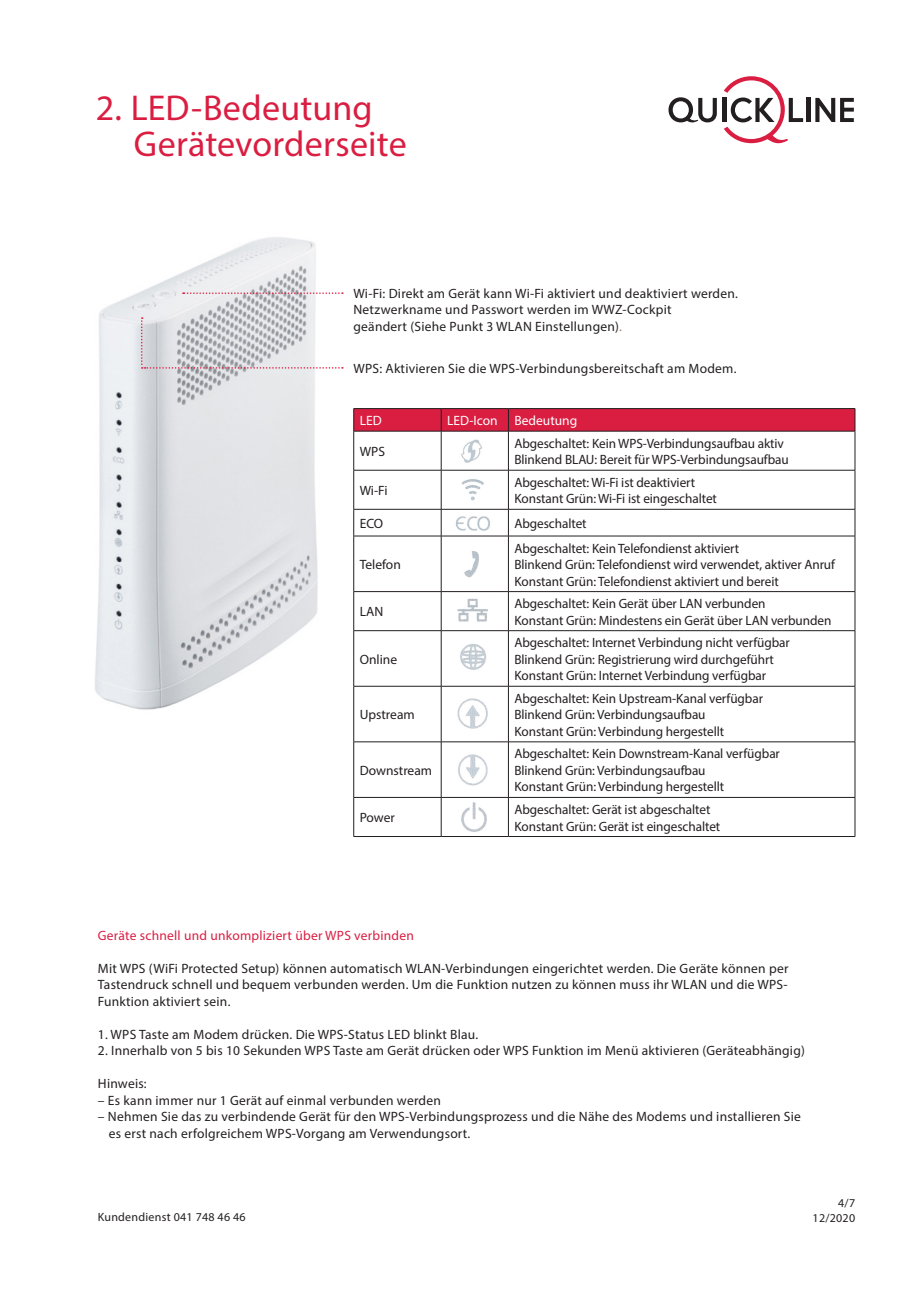
<style>
.page{position:relative;width:919px;height:1289px;background:#fff}
.page>*{position:absolute;margin:0;border:0;box-sizing:border-box;transform-origin:0 0}
.t1{font:36px/36px "Myriad Pro";letter-spacing:.005em;color:#da1e42}
.t2{font:13.5px/16.5px "Myriad Pro";letter-spacing:-.005em;color:#231f20}
.t3{font:13.5px/16.5px "Myriad Pro";letter-spacing:.015em;color:#231f20}
.t4{font:13.5px "Myriad Pro";letter-spacing:.015em;color:#da1e42}
.t5{font:13.5px "Myriad Pro";color:#fff}
.t6{font:12px "Myriad Pro";letter-spacing:.02em;color:#231f20}
.s1{color:#9c836f}
</style>
<div class="page">
<hr style="left:806px;top:98px;width:4px;height:24px;background:#231f20">
<svg style="left:815px;top:98px;width:38px;height:24px"></svg>
<svg style="left:668px;top:97px;width:48px;height:25px"></svg>
<hr style="left:722px;top:98px;width:4px;height:24px;background:#231f20">
<svg style="left:723px;top:76px;width:80px;height:67px"></svg>
<img style="left:95px;top:237px;width:232px;height:473px">
<svg style="left:183px;top:292px;width:160px;height:2px"></svg>
<svg style="left:141px;top:317px;width:202px;height:51px;background:#d6d6d9"></svg>
<svg style="left:353px;top:408px;width:502px;height:23px;background:#ce1e40"></svg>
<hr style="left:353px;top:431px;width:88px;height:1px;background:#231f20">
<hr style="left:353px;top:431px;width:1px;height:39px;background:#231f20">
<hr style="left:441px;top:431px;width:67px;height:1px;background:#231f20">
<hr style="left:441px;top:431px;width:1px;height:39px;background:#231f20">
<hr style="left:508px;top:431px;width:347px;height:1px;background:#231f20">
<hr style="left:508px;top:431px;width:1px;height:39px;background:#231f20">
<hr style="left:854px;top:431px;width:1px;height:39px;background:#231f20">
<hr style="left:353px;top:470px;width:88px;height:1px;background:#231f20">
<hr style="left:353px;top:470px;width:1px;height:39px;background:#231f20">
<hr style="left:441px;top:470px;width:67px;height:1px;background:#231f20">
<hr style="left:441px;top:470px;width:1px;height:39px;background:#231f20">
<hr style="left:508px;top:470px;width:347px;height:1px;background:#231f20">
<hr style="left:508px;top:470px;width:1px;height:39px;background:#231f20">
<hr style="left:854px;top:470px;width:1px;height:39px;background:#231f20">
<hr style="left:353px;top:509px;width:88px;height:1px;background:#231f20">
<svg style="left:353px;top:509px;width:1px;height:26px"></svg>
<hr style="left:441px;top:509px;width:67px;height:1px;background:#231f20">
<svg style="left:441px;top:509px;width:1px;height:26px"></svg>
<hr style="left:508px;top:509px;width:347px;height:1px;background:#231f20">
<svg style="left:508px;top:509px;width:1px;height:26px"></svg>
<svg style="left:854px;top:509px;width:1px;height:26px"></svg>
<hr style="left:353px;top:535px;width:88px;height:1px;background:#231f20">
<hr style="left:353px;top:536px;width:1px;height:55px;background:#231f20">
<hr style="left:441px;top:535px;width:67px;height:1px;background:#231f20">
<hr style="left:441px;top:536px;width:1px;height:55px;background:#231f20">
<hr style="left:508px;top:535px;width:347px;height:1px;background:#231f20">
<hr style="left:508px;top:536px;width:1px;height:55px;background:#231f20">
<hr style="left:854px;top:536px;width:1px;height:55px;background:#231f20">
<hr style="left:353px;top:591px;width:88px;height:1px;background:#231f20">
<hr style="left:353px;top:591px;width:1px;height:39px;background:#231f20">
<hr style="left:441px;top:591px;width:67px;height:1px;background:#231f20">
<hr style="left:441px;top:591px;width:1px;height:39px;background:#231f20">
<hr style="left:508px;top:591px;width:347px;height:1px;background:#231f20">
<hr style="left:508px;top:591px;width:1px;height:39px;background:#231f20">
<hr style="left:854px;top:591px;width:1px;height:39px;background:#231f20">
<hr style="left:353px;top:630px;width:88px;height:1px;background:#231f20">
<hr style="left:353px;top:631px;width:1px;height:55px;background:#231f20">
<hr style="left:441px;top:630px;width:67px;height:1px;background:#231f20">
<hr style="left:441px;top:631px;width:1px;height:55px;background:#231f20">
<hr style="left:508px;top:630px;width:347px;height:1px;background:#231f20">
<hr style="left:508px;top:631px;width:1px;height:55px;background:#231f20">
<hr style="left:854px;top:631px;width:1px;height:55px;background:#231f20">
<hr style="left:353px;top:686px;width:88px;height:1px;background:#231f20">
<hr style="left:353px;top:686px;width:1px;height:55px;background:#231f20">
<hr style="left:441px;top:686px;width:67px;height:1px;background:#231f20">
<hr style="left:441px;top:686px;width:1px;height:55px;background:#231f20">
<hr style="left:508px;top:686px;width:347px;height:1px;background:#231f20">
<hr style="left:508px;top:686px;width:1px;height:55px;background:#231f20">
<hr style="left:854px;top:686px;width:1px;height:55px;background:#231f20">
<hr style="left:353px;top:741px;width:88px;height:1px;background:#231f20">
<hr style="left:353px;top:742px;width:1px;height:55px;background:#231f20">
<hr style="left:441px;top:741px;width:67px;height:1px;background:#231f20">
<hr style="left:441px;top:742px;width:1px;height:55px;background:#231f20">
<hr style="left:508px;top:741px;width:347px;height:1px;background:#231f20">
<hr style="left:508px;top:742px;width:1px;height:55px;background:#231f20">
<hr style="left:854px;top:742px;width:1px;height:55px;background:#231f20">
<hr style="left:353px;top:797px;width:88px;height:1px;background:#231f20">
<hr style="left:353px;top:797px;width:1px;height:39px;background:#231f20">
<hr style="left:441px;top:797px;width:67px;height:1px;background:#231f20">
<hr style="left:441px;top:797px;width:1px;height:39px;background:#231f20">
<hr style="left:508px;top:797px;width:347px;height:1px;background:#231f20">
<hr style="left:508px;top:797px;width:1px;height:39px;background:#231f20">
<hr style="left:854px;top:797px;width:1px;height:39px;background:#231f20">
<hr style="left:353px;top:836px;width:88px;height:1px;background:#231f20">
<hr style="left:441px;top:836px;width:67px;height:1px;background:#231f20">
<hr style="left:508px;top:836px;width:347px;height:1px;background:#231f20">
<img style="left:461px;top:439px;width:22px;height:24px">
<img style="left:461px;top:479px;width:23px;height:22px">
<img style="left:457px;top:598px;width:31px;height:24px">
<img style="left:460px;top:644px;width:27px;height:26px">
<img style="left:457px;top:698px;width:31px;height:31px">
<img style="left:461px;top:802px;width:26px;height:30px">
<img style="left:455px;top:516px;width:35px;height:15px">
<img style="left:464px;top:551px;width:15px;height:27px">
<img style="left:458px;top:754px;width:30px;height:32px">
<h1 class="t1" style="left:134px;top:89px;width:274px;text-indent:-38px">2. LED-Bedeutung<br>Gerätevorderseite</h1>
<p class="t3" style="left:353px;top:285px;width:386px">Wi-Fi: Direkt am Gerät kann Wi-Fi aktiviert und deaktiviert werden.<br>Netzwerkname und Passwort werden im WWZ-Cockpit<br>geändert (Siehe Punkt 3 WLAN Einstellungen)<span class="s1">.</span></p>
<p class="t3" style="left:353px;top:360px;width:384px">WPS: Aktivieren Sie die WPS-Verbindungsbereitschaft am Modem.</p>
<p class="t5" style="left:360px;top:412px;width:24px">LED</p>
<p class="t5" style="left:447px;top:412px;width:132px">LED-Icon Bedeutung</p>
<p class="t2" style="left:360px;top:443px;width:27px">WPS</p>
<p class="t2" style="left:514px;top:435px;width:276px">Abgeschaltet: Kein WPS-Verbindungsaufbau aktiv<br>Blinkend BLAU: Bereit für WPS-Verbindungsaufbau</p>
<p class="t2" style="left:360px;top:482px;width:29px">Wi-Fi</p>
<p class="t2" style="left:514px;top:474px;width:204px">Abgeschaltet: Wi-Fi ist deaktiviert<br>Konstant Grün: Wi-Fi ist eingeschaltet</p>
<p class="t2" style="left:360px;top:515px;width:25px">ECO</p>
<p class="t2" style="left:514px;top:515px;width:74px">Abgeschaltet</p>
<p class="t2" style="left:360px;top:556px;width:43px">Telefon</p>
<p class="t2" style="left:514px;top:539px;width:322px">Abgeschaltet: Kein Telefondienst aktiviert<br>Blinkend Grün: Telefondienst wird verwendet, aktiver Anruf<br>Konstant Grün: Telefondienst aktiviert und bereit</p>
<p class="t2" style="left:360px;top:603px;width:25px">LAN</p>
<p class="t2" style="left:514px;top:595px;width:318px">Abgeschaltet: Kein Gerät über LAN verbunden<br>Konstant Grün: Mindestens ein Gerät über LAN verbunden</p>
<p class="t2" style="left:360px;top:650px;width:39px">Online</p>
<p class="t2" style="left:514px;top:634px;width:277px">Abgeschaltet: Internet Verbindung nicht verfügbar<br>Blinkend Grün: Registrierung wird durchgeführt<br>Konstant Grün: Internet Verbindung verfügbar</p>
<p class="t2" style="left:360px;top:706px;width:57px">Upstream</p>
<p class="t2" style="left:360px;top:762px;width:74px">Downstream</p>
<p class="t2" style="left:514px;top:689px;width:250px">Abgeschaltet: Kein Upstream-Kanal verfügbar<br>Blinkend Grün: Verbindungsaufbau<br>Konstant Grün: Verbindung hergestellt</p>
<p class="t2" style="left:514px;top:745px;width:267px">Abgeschaltet: Kein Downstream-Kanal verfügbar<br>Blinkend Grün: Verbindungsaufbau<br>Konstant Grün: Verbindung hergestellt</p>
<p class="t2" style="left:360px;top:809px;width:37px">Power</p>
<p class="t2" style="left:514px;top:801px;width:207px">Abgeschaltet: Gerät ist abgeschaltet<br>Konstant Grün: Gerät ist eingeschaltet</p>
<p class="t4" style="left:98px;top:926px;width:317px">Geräte schnell und unkompliziert über WPS verbinden</p>
<p class="t2" style="left:98px;top:959px;width:692px;text-align:justify">Mit WPS (WiFi Protected Setup) können automatisch WLAN-Verbindungen eingerichtet werden. Die Geräte können per Tastendruck schnell und bequem verbunden werden. Um die Funktion nutzen zu können muss ihr WLAN und die WPS-Funktion aktiviert sein.</p>
<p class="t3" style="left:98px;top:1025px;width:382px">1. WPS Taste am Modem drücken. Die WPS-Status LED blinkt Blau.</p>
<p class="t3" style="left:98px;top:1042px;width:708px">2. Innerhalb von 5 bis 10 Sekunden WPS Taste am Gerät drücken oder WPS Funktion im Menü aktivieren (Geräteabhängig)</p>
<p class="t3" style="left:98px;top:1075px;width:50px">Hinweis:</p>
<p class="t3" style="left:98px;top:1091px;width:344px">– Es kann immer nur 1 Gerät auf einmal verbunden werden</p>
<p class="t3" style="left:109px;top:1108px;width:693px;text-indent:-11px">– Nehmen Sie das zu verbindende Gerät für den WPS-Verbindungsprozess und die Nähe des Modems und installieren Sie es erst nach erfolgreichem WPS-Vorgang am Verwendungsort.</p>
<p class="t6" style="left:838px;top:1195px;width:18px">4/7</p>
<p class="t6" style="left:98px;top:1209px;width:149px">Kundendienst 041 748 46 46</p>
<p class="t6" style="left:812px;top:1210px;width:44px">12/2020</p>
</div>
